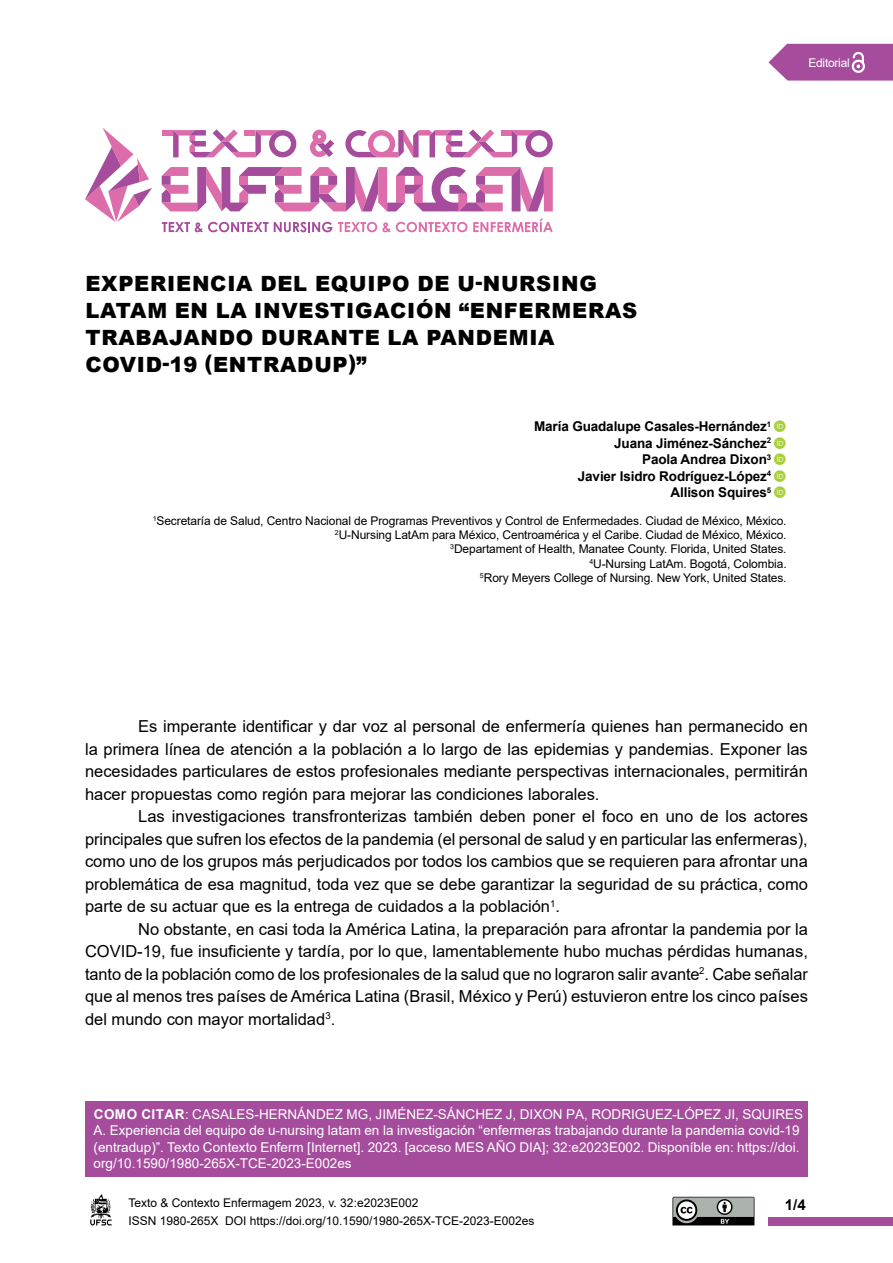
<style>
.page{position:relative;width:893px;height:1263px;background:#fff}
.page>*{position:absolute;margin:0;border:0;box-sizing:border-box;transform-origin:0 0}
.t1{font:900 21px/27px "Arial";letter-spacing:.035em;color:#000}
.t2{font:16.5px/22.5px "Arial";color:#000;text-align:justify}
.t3{font:700 15px "Arial";color:#000}
.t4{font:13.5px/16.2px "Arial";color:#fff}
.t5{font:700 13.5px/16.5px "Arial";letter-spacing:-.01em;color:#000;text-align:right}
.t6{font:12px/14.4px "Arial";letter-spacing:-.01em;color:#000}
.t7{font:12px "Arial";letter-spacing:-.02em;color:#fff}
.s1{font-weight:700}
</style>
<div class="page">
<div style="left:769px;top:1217px;width:124px;height:8px;background:#a54d9c"></div>
<svg style="left:90px;top:1194px;width:22px;height:31px"></svg>
<svg style="left:162px;top:167px;width:391px;height:45px"></svg>
<div style="left:162px;top:130px;width:11px;height:6px;background:#dd6daa"></div>
<svg style="left:173px;top:129px;width:123px;height:28px"></svg>
<svg style="left:310px;top:129px;width:243px;height:28px"></svg>
<svg style="left:162px;top:222px;width:106px;height:10px"></svg>
<svg style="left:274px;top:222px;width:58px;height:10px"></svg>
<svg style="left:338px;top:222px;width:129px;height:10px"></svg>
<svg style="left:473px;top:219px;width:80px;height:13px"></svg>
<svg style="left:85px;top:128px;width:67px;height:94px"></svg>
<svg style="left:768px;top:44px;width:125px;height:37px;background:#af61a7"></svg>
<svg style="left:672px;top:1197px;width:83px;height:29px;background:#777b78"></svg>
<div style="left:85px;top:1101px;width:723px;height:75px;background:#a54d9c"></div>
<p class="t7" style="left:808px;top:54px;width:43px">Editorial</p>
<p class="t1" style="left:85px;top:270px;width:553px">EXPERIENCIA DEL EQUIPO DE U-NURSING<br>LATAM EN LA INVESTIGACIÓN “ENFERMERAS<br>TRABAJANDO DURANTE LA PANDEMIA<br>COVID-19 (ENTRADUP)”</p>
<p class="t5" style="left:534px;top:419px;width:239px">María Guadalupe Casales-Hernández<sup>1<br></sup>Juana Jiménez-Sánchez<sup>2<br></sup>Paola Andrea Dixon<sup>3<br></sup>Javier Isidro Rodríguez-López<sup>4<br></sup>Allison Squires<sup>5</sup></p>
<p class="t6" style="left:153px;top:513px;width:635px;text-align:right"><sup>1</sup>Secretaría de Salud, Centro Nacional de Programas Preventivos y Control de Enfermedades. Ciudad de México, México.<br><sup>2</sup>U-Nursing LatAm para México, Centroamérica y el Caribe. Ciudad de México, México.<br><sup>3</sup>Departament of Health, Manatee County. Florida, United States.<br><sup>4</sup>U-Nursing LatAm. Bogotá, Colombia.<br><sup>5</sup>Rory Meyers College of Nursing. New York, United States.</p>
<p class="t2" style="left:85px;top:715px;width:724px;text-indent:53px">Es imperante identificar y dar voz al personal de enfermería quienes han permanecido en la primera línea de atención a la población a lo largo de las epidemias y pandemias. Exponer las necesidades particulares de estos profesionales mediante perspectivas internacionales, permitirán hacer propuestas como región para mejorar las condiciones laborales.</p>
<p class="t2" style="left:85px;top:805px;width:725px;text-indent:53px">Las investigaciones transfronterizas también deben poner el foco en uno de los actores principales que sufren los efectos de la pandemia (el personal de salud y en particular las enfermeras), como uno de los grupos más perjudicados por todos los cambios que se requieren para afrontar una problemática de esa magnitud, toda vez que se debe garantizar la seguridad de su práctica, como parte de su actuar que es la entrega de cuidados a la población<sup>1</sup>.</p>
<p class="t2" style="left:85px;top:918px;width:724px;text-indent:53px">No obstante, en casi toda la América Latina, la preparación para afrontar la pandemia por la COVID-19, fue insuficiente y tardía, por lo que, lamentablemente hubo muchas pérdidas humanas, tanto de la población como de los profesionales de la salud que no lograron salir avante<sup>2</sup>. Cabe señalar que al menos tres países de América Latina (Brasil, México y Perú) estuvieron entre los cinco países del mundo con mayor mortalidad<sup>3</sup>.</p>
<p class="t4" style="left:94px;top:1106px;width:711px"><span class="s1">COMO CITAR</span>: CASALES-HERNÁNDEZ MG, JIMÉNEZ-SÁNCHEZ J, DIXON PA, RODRIGUEZ-LÓPEZ JI, SQUIRES A. Experiencia del equipo de u-nursing latam en la investigación “enfermeras trabajando durante la pandemia covid-19 (entradup)”. Texto Contexto Enferm [Internet]. 2023. [acceso MES AÑO DIA]; 32:e2023E002. Disponíble en: https://doi. org/10.1590/1980-265X-TCE-2023-E002es</p>
<p class="t6" style="left:128px;top:1194px;width:408px;line-height:18px">Texto &amp; Contexto Enfermagem 2023, v. 32:e2023E002<br>ISSN 1980-265X DOI https://doi.org/10.1590/1980-265X-TCE-2023-E002es</p>
<p class="t3" style="left:785px;top:1194px;width:22px">1/4</p>
</div>
